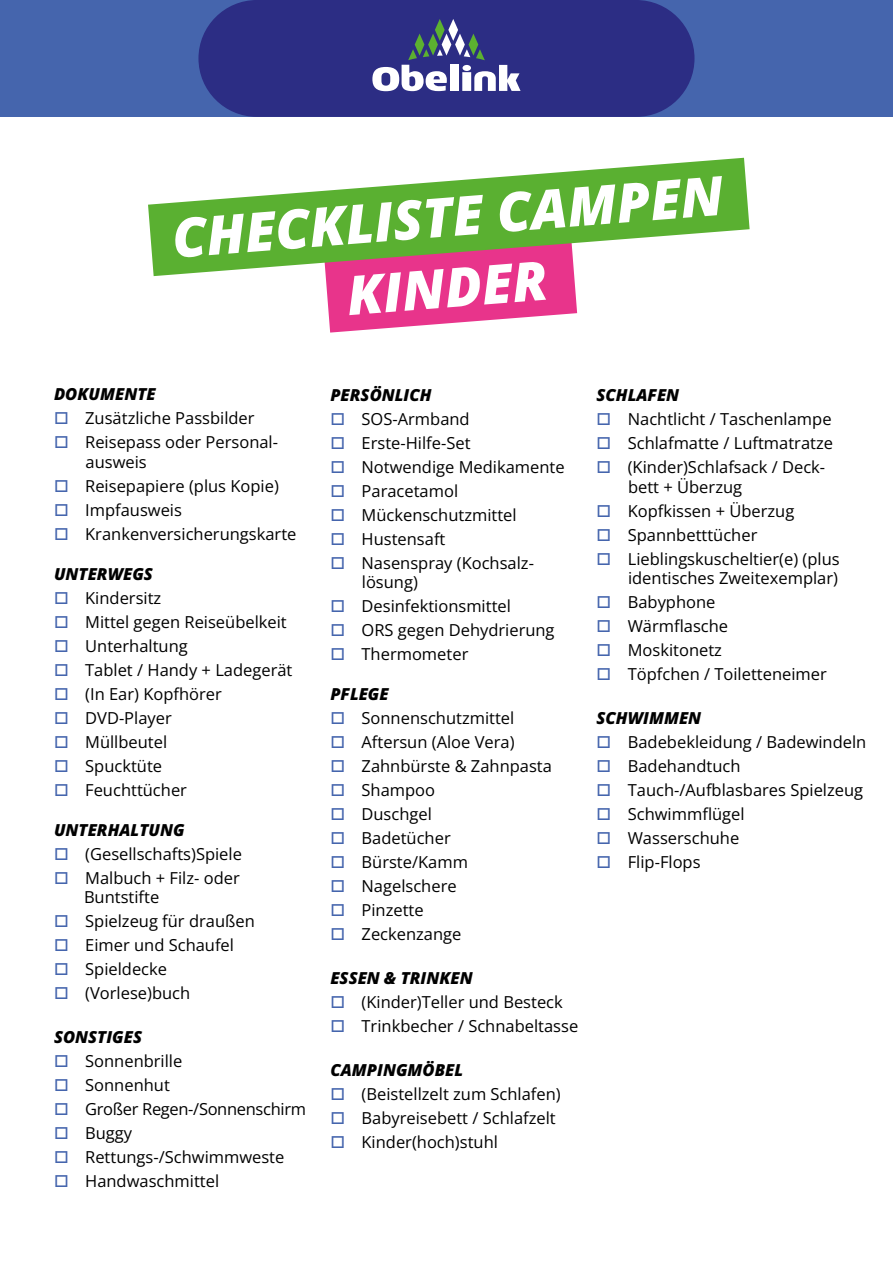
<style>
.page{position:relative;width:893px;height:1263px;background:#fff}
.page>*{position:absolute;margin:0;border:0;box-sizing:border-box;transform-origin:0 0}
.t1{font:italic 54.15px "Open Sans";color:#fff}
.t2{font:16.5px/19.8px "Open Sans";color:#000}
.t3{font:italic 16.5px "Open Sans";color:#000}
.t4{font:16.5px "Open Sans";letter-spacing:-.02em;color:#000}
.s1{color:#4565ad}
</style>
<div class="page">
<div style="left:0;top:0;width:893px;height:117px;background:#4565ad"></div>
<div style="left:198px;top:0;width:496px;height:117px;background:#2c2d84;border-radius:58px"></div>
<svg style="left:372px;top:19px;width:149px;height:72px"></svg>
<svg style="left:325px;top:276px;width:252px;height:57px"></svg>
<svg style="left:148px;top:158px;width:602px;height:118px;fill:#5ab031"></svg>
<h1 class="t1" style="left:169px;top:203px;width:554px;rotate:-5deg">CHECKLISTE CAMPEN</h1>
<h1 class="t1" style="left:343px;top:259px;width:202px;rotate:-5deg">KINDER</h1>
<p class="t3" style="left:54px;top:383px;width:103px">DOKUMENTE</p>
<p class="t2" style="left:54px;top:408px;width:202px"><span class="s1">□</span> Zusätzliche Passbilder</p>
<p class="t2" style="left:85px;top:432px;width:194px;text-indent:-31px"><span class="s1">□</span> Reisepass oder Personal&shy;ausweis</p>
<p class="t2" style="left:54px;top:476px;width:226px"><span class="s1">□</span> Reisepapiere (plus Kopie)</p>
<p class="t2" style="left:54px;top:500px;width:129px"><span class="s1">□</span> Impfausweis</p>
<p class="t2" style="left:54px;top:524px;width:244px"><span class="s1">□</span> Krankenversicherungskarte</p>
<p class="t3" style="left:54px;top:562px;width:100px">UNTERWEGS</p>
<p class="t2" style="left:54px;top:587px;width:109px"><span class="s1">□</span> Kindersitz</p>
<p class="t2" style="left:54px;top:611px;width:234px"><span class="s1">□</span> Mittel gegen Reiseübelkeit</p>
<p class="t2" style="left:54px;top:635px;width:135px"><span class="s1">□</span> Unterhaltung</p>
<p class="t2" style="left:54px;top:659px;width:240px"><span class="s1">□</span> Tablet / Handy + Ladegerät</p>
<p class="t2" style="left:54px;top:683px;width:169px"><span class="s1">□</span> (In Ear) Kopfhörer</p>
<p class="t2" style="left:54px;top:707px;width:119px"><span class="s1">□</span> DVD-Player</p>
<p class="t2" style="left:54px;top:732px;width:115px"><span class="s1">□</span> Müllbeutel</p>
<p class="t2" style="left:54px;top:756px;width:110px"><span class="s1">□</span> Spucktüte</p>
<p class="t2" style="left:54px;top:780px;width:135px"><span class="s1">□</span> Feuchttücher</p>
<p class="t3" style="left:54px;top:818px;width:132px">UNTERHALTUNG</p>
<p class="t2" style="left:54px;top:843px;width:189px"><span class="s1">□</span> (Gesellschafts)Spiele</p>
<p class="t2" style="left:84px;top:867px;width:157px;text-indent:-30px"><span class="s1">□</span> Malbuch + Filz- oder<br>Buntstifte</p>
<p class="t2" style="left:54px;top:911px;width:202px"><span class="s1">□</span> Spielzeug für draußen</p>
<p class="t2" style="left:54px;top:935px;width:182px"><span class="s1">□</span> Eimer und Schaufel</p>
<p class="t2" style="left:54px;top:959px;width:115px"><span class="s1">□</span> Spieldecke</p>
<p class="t2" style="left:54px;top:983px;width:138px"><span class="s1">□</span> (Vorlese)buch</p>
<p class="t3" style="left:54px;top:1026px;width:90px">SONSTIGES</p>
<p class="t2" style="left:54px;top:1051px;width:130px"><span class="s1">□</span> Sonnenbrille</p>
<p class="t2" style="left:54px;top:1075px;width:117px"><span class="s1">□</span> Sonnenhut</p>
<p class="t4" style="left:54px;top:1098px;width:254px"><span class="s1">□</span> Großer Regen-/Sonnenschirm</p>
<p class="t2" style="left:54px;top:1123px;width:80px"><span class="s1">□</span> Buggy</p>
<p class="t2" style="left:54px;top:1147px;width:232px"><span class="s1">□</span> Rettungs-/Schwimmweste</p>
<p class="t2" style="left:54px;top:1171px;width:167px"><span class="s1">□</span> Handwaschmittel</p>
<p class="t3" style="left:330px;top:383px;width:103px">PERSÖNLICH</p>
<p class="t2" style="left:330px;top:408px;width:141px"><span class="s1">□</span> SOS-Armband</p>
<p class="t2" style="left:330px;top:432px;width:142px"><span class="s1">□</span> Erste-Hilfe-Set</p>
<p class="t2" style="left:330px;top:456px;width:236px"><span class="s1">□</span> Notwendige Medikamente</p>
<p class="t2" style="left:330px;top:480px;width:129px"><span class="s1">□</span> Paracetamol</p>
<p class="t2" style="left:330px;top:504px;width:188px"><span class="s1">□</span> Mückenschutzmittel</p>
<p class="t2" style="left:330px;top:528px;width:117px"><span class="s1">□</span> Hustensaft</p>
<p class="t2" style="left:362px;top:552px;width:174px;text-indent:-31px"><span class="s1">□</span> Nasenspray (Kochsalz&shy;lösung)</p>
<p class="t2" style="left:330px;top:596px;width:182px"><span class="s1">□</span> Desinfektionsmittel</p>
<p class="t2" style="left:330px;top:620px;width:226px"><span class="s1">□</span> ORS gegen Dehydrierung</p>
<p class="t2" style="left:330px;top:644px;width:140px"><span class="s1">□</span> Thermometer</p>
<p class="t3" style="left:330px;top:682px;width:60px">PFLEGE</p>
<p class="t2" style="left:330px;top:708px;width:185px"><span class="s1">□</span> Sonnenschutzmittel</p>
<p class="t2" style="left:330px;top:732px;width:186px"><span class="s1">□</span> Aftersun (Aloe Vera)</p>
<p class="t2" style="left:330px;top:756px;width:223px"><span class="s1">□</span> Zahnbürste &amp; Zahnpasta</p>
<p class="t2" style="left:330px;top:780px;width:106px"><span class="s1">□</span> Shampoo</p>
<p class="t2" style="left:330px;top:804px;width:103px"><span class="s1">□</span> Duschgel</p>
<p class="t2" style="left:330px;top:828px;width:122px"><span class="s1">□</span> Badetücher</p>
<p class="t2" style="left:330px;top:852px;width:139px"><span class="s1">□</span> Bürste/Kamm</p>
<p class="t2" style="left:330px;top:876px;width:128px"><span class="s1">□</span> Nagelschere</p>
<p class="t2" style="left:330px;top:900px;width:95px"><span class="s1">□</span> Pinzette</p>
<p class="t2" style="left:330px;top:924px;width:133px"><span class="s1">□</span> Zeckenzange</p>
<p class="t3" style="left:330px;top:966px;width:144px">ESSEN &amp; TRINKEN</p>
<p class="t2" style="left:330px;top:992px;width:234px"><span class="s1">□</span> (Kinder)Teller und Besteck</p>
<p class="t2" style="left:330px;top:1016px;width:249px"><span class="s1">□</span> Trinkbecher / Schnabeltasse</p>
<p class="t3" style="left:330px;top:1058px;width:134px">CAMPINGMÖBEL</p>
<p class="t2" style="left:330px;top:1083px;width:232px"><span class="s1">□</span> (Beistellzelt zum Schlafen)</p>
<p class="t2" style="left:330px;top:1107px;width:227px"><span class="s1">□</span> Babyreisebett / Schlafzelt</p>
<p class="t2" style="left:330px;top:1131px;width:169px"><span class="s1">□</span> Kinder(hoch)stuhl</p>
<p class="t3" style="left:597px;top:383px;width:84px">SCHLAFEN</p>
<p class="t2" style="left:597px;top:408px;width:237px"><span class="s1">□</span> Nachtlicht / Taschenlampe</p>
<p class="t2" style="left:597px;top:432px;width:238px"><span class="s1">□</span> Schlafmatte / Luftmatratze</p>
<p class="t2" style="left:628px;top:456px;width:199px;text-indent:-31px"><span class="s1">□</span> (Kinder)Schlafsack / Deck&shy;bett + Überzug</p>
<p class="t2" style="left:597px;top:500px;width:199px"><span class="s1">□</span> Kopfkissen + Überzug</p>
<p class="t2" style="left:597px;top:524px;width:162px"><span class="s1">□</span> Spannbetttücher</p>
<p class="t2" style="left:597px;top:548px;width:245px;text-align:right"><span class="s1">□</span> Lieblingskuscheltier(e) (plus identisches Zweitexemplar)</p>
<p class="t2" style="left:597px;top:592px;width:120px"><span class="s1">□</span> Babyphone</p>
<p class="t2" style="left:597px;top:616px;width:133px"><span class="s1">□</span> Wärmflasche</p>
<p class="t2" style="left:597px;top:640px;width:127px"><span class="s1">□</span> Moskitonetz</p>
<p class="t2" style="left:597px;top:664px;width:232px"><span class="s1">□</span> Töpfchen / Toiletteneimer</p>
<p class="t3" style="left:597px;top:707px;width:106px">SCHWIMMEN</p>
<p class="t2" style="left:597px;top:732px;width:271px"><span class="s1">□</span> Badebekleidung / Badewindeln</p>
<p class="t2" style="left:597px;top:756px;width:145px"><span class="s1">□</span> Badehandtuch</p>
<p class="t2" style="left:597px;top:780px;width:268px"><span class="s1">□</span> Tauch-/Aufblasbares Spielzeug</p>
<p class="t2" style="left:597px;top:804px;width:149px"><span class="s1">□</span> Schwimmflügel</p>
<p class="t2" style="left:597px;top:828px;width:144px"><span class="s1">□</span> Wasserschuhe</p>
<p class="t2" style="left:597px;top:852px;width:106px"><span class="s1">□</span> Flip-Flops</p>
</div>
